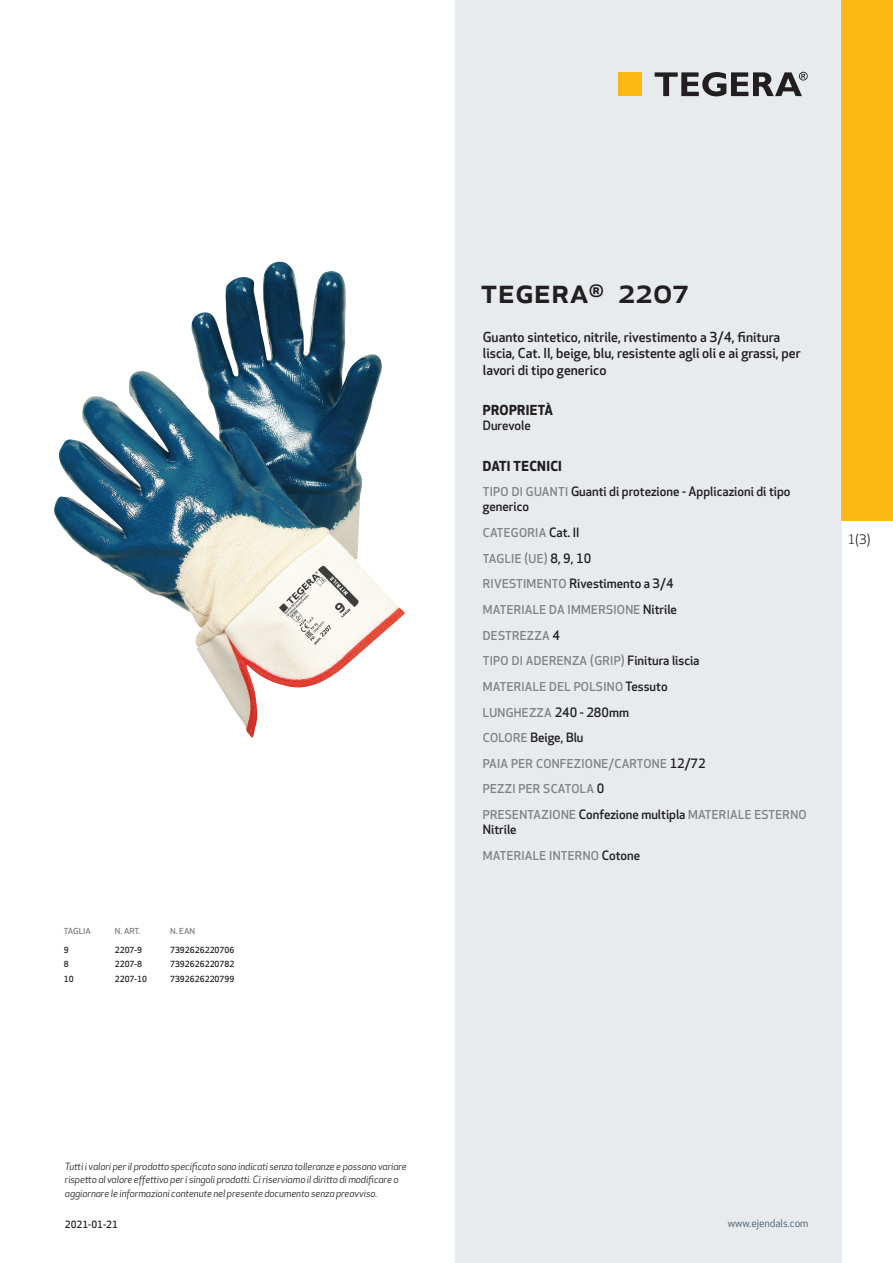
<style>
.page{position:relative;width:893px;height:1263px;background:#fff}
.page>*{position:absolute;margin:0;border:0;box-sizing:border-box;transform-origin:0 0}
.prodname{font:500 34.5px "Apex New";color:#231f20}
.Funktion_body{font:500 13.5px/16.5px "Apex New";color:#231f20}
.Funktion_body-2{font:700 13.5px "Apex New";letter-spacing:.025em;color:#231f20}
.t1{font:12.75px "Apex New";color:#231f20}
.Funktion_body-3{font:500 12.6px/15px "Apex New";color:#231f20}
.Funktion_body-4{font:500 12px "Apex New";letter-spacing:.025em;color:#808285}
.t2{font:10.5px "Apex New";color:#405968}
.t3{font:italic 9.75px/13.5px "Apex New";letter-spacing:-.01em;color:#231f20}
.t4{font:500 9.75px "Apex New";color:#231f20}
.ArticleTable_body{font:500 8.25px "Apex New";color:#231f20}
.ArticeTable_header{font:500 8.1px "Apex New";color:#808285;scale:1.06 1}
.s1{font-size:12px;color:#808285}
.s2{font-size:12.6px;color:#231f20}
</style>
<div class="page">
<div style="left:455px;top:0;width:387px;height:1263px;background:#e8ebee"></div>
<div style="left:842px;top:0;width:51px;height:520px;background:#fcb814"></div>
<img style="left:54px;top:262px;width:351px;height:476px">
<div style="left:618px;top:72px;width:24px;height:24px;background:#fcb814"></div>
<svg style="left:655px;top:72px;width:153px;height:24px"></svg>
<p class="ArticeTable_header" style="left:64px;top:925px;width:27px">TAGLIA</p>
<p class="ArticeTable_header" style="left:115px;top:925px;width:26px">N. ART.</p>
<p class="ArticeTable_header" style="left:170px;top:925px;width:25px">N. EAN</p>
<p class="ArticleTable_body" style="left:64px;top:944px;width:6px">9</p>
<p class="ArticleTable_body" style="left:115px;top:944px;width:29px">2207-9</p>
<p class="ArticleTable_body" style="left:170px;top:944px;width:66px">7392626220706</p>
<p class="ArticleTable_body" style="left:64px;top:959px;width:6px">8</p>
<p class="ArticleTable_body" style="left:115px;top:959px;width:29px">2207-8</p>
<p class="ArticleTable_body" style="left:170px;top:959px;width:66px">7392626220782</p>
<p class="ArticleTable_body" style="left:64px;top:973px;width:11px">10</p>
<p class="ArticleTable_body" style="left:115px;top:973px;width:34px">2207-10</p>
<p class="ArticleTable_body" style="left:170px;top:973px;width:66px">7392626220799</p>
<p class="t3" style="left:65px;top:1159px;width:343px">Tutti i valori per il prodotto specificato sono indicati senza tolleranze e possono variare rispetto al valore effettivo per i singoli prodotti. Ci riserviamo il diritto di modificare o aggiornare le informazioni contenute nel presente documento senza preavviso.</p>
<p class="t4" style="left:65px;top:1218px;width:54px">2021-01-21</p>
<p class="prodname" style="left:480px;top:267px;width:209px">TEGERA<sup>®</sup> 2207</p>
<p class="Funktion_body" style="left:483px;top:328px;width:319px">Guanto sintetico, nitrile, rivestimento a 3/4, finitura liscia, Cat. II, beige, blu, resistente agli oli e ai grassi, per lavori di tipo generico</p>
<p class="Funktion_body-2" style="left:483px;top:400px;width:72px">PROPRIETÀ</p>
<p class="Funktion_body-3" style="left:483px;top:418px;width:50px">Durevole</p>
<p class="Funktion_body-2" style="left:483px;top:456px;width:81px">DATI TECNICI</p>
<p class="Funktion_body-3" style="left:483px;top:484px;width:309px"><span class="s1">TIPO DI GUANTI</span> Guanti di protezione - Applicazioni di tipo generico</p>
<p class="Funktion_body-4" style="left:483px;top:525px;width:98px">CATEGORIA <span class="s2">Cat. II</span></p>
<p class="Funktion_body-4" style="left:483px;top:550px;width:110px">TAGLIE (UE) <span class="s2">8, 9, 10</span></p>
<p class="Funktion_body-3" style="left:483px;top:576px;width:192px"><span class="s1">RIVESTIMENTO</span> Rivestimento a 3/4</p>
<p class="Funktion_body-4" style="left:483px;top:602px;width:196px">MATERIALE DA IMMERSIONE <span class="s2">Nitrile</span></p>
<p class="Funktion_body-4" style="left:483px;top:627px;width:79px">DESTREZZA <span class="s2">4</span></p>
<p class="Funktion_body-4" style="left:483px;top:653px;width:218px">TIPO DI ADERENZA (GRIP) <span class="s2">Finitura liscia</span></p>
<p class="Funktion_body-4" style="left:483px;top:678px;width:186px">MATERIALE DEL POLSINO <span class="s2">Tessuto</span></p>
<p class="Funktion_body-4" style="left:483px;top:704px;width:148px">LUNGHEZZA <span class="s2">240 - 280mm</span></p>
<p class="Funktion_body-3" style="left:483px;top:730px;width:102px"><span class="s1">COLORE</span> Beige, Blu</p>
<p class="Funktion_body-4" style="left:483px;top:755px;width:224px">PAIA PER CONFEZIONE/CARTONE <span class="s2">12/72</span></p>
<p class="Funktion_body-4" style="left:483px;top:781px;width:123px">PEZZI PER SCATOLA <span class="s2">0</span></p>
<p class="Funktion_body-4" style="left:483px;top:807px;width:325px">PRESENTAZIONE <span class="s2">Confezione multipla</span> MATERIALE ESTERNO</p>
<p class="Funktion_body-3" style="left:483px;top:822px;width:35px">Nitrile</p>
<p class="Funktion_body-4" style="left:483px;top:847px;width:159px">MATERIALE INTERNO <span class="s2">Cotone</span></p>
<p class="t1" style="left:848px;top:531px;width:24px">1(3)</p>
<p class="t2" style="left:728px;top:1217px;width:82px">www.ejendals.com</p>
</div>
